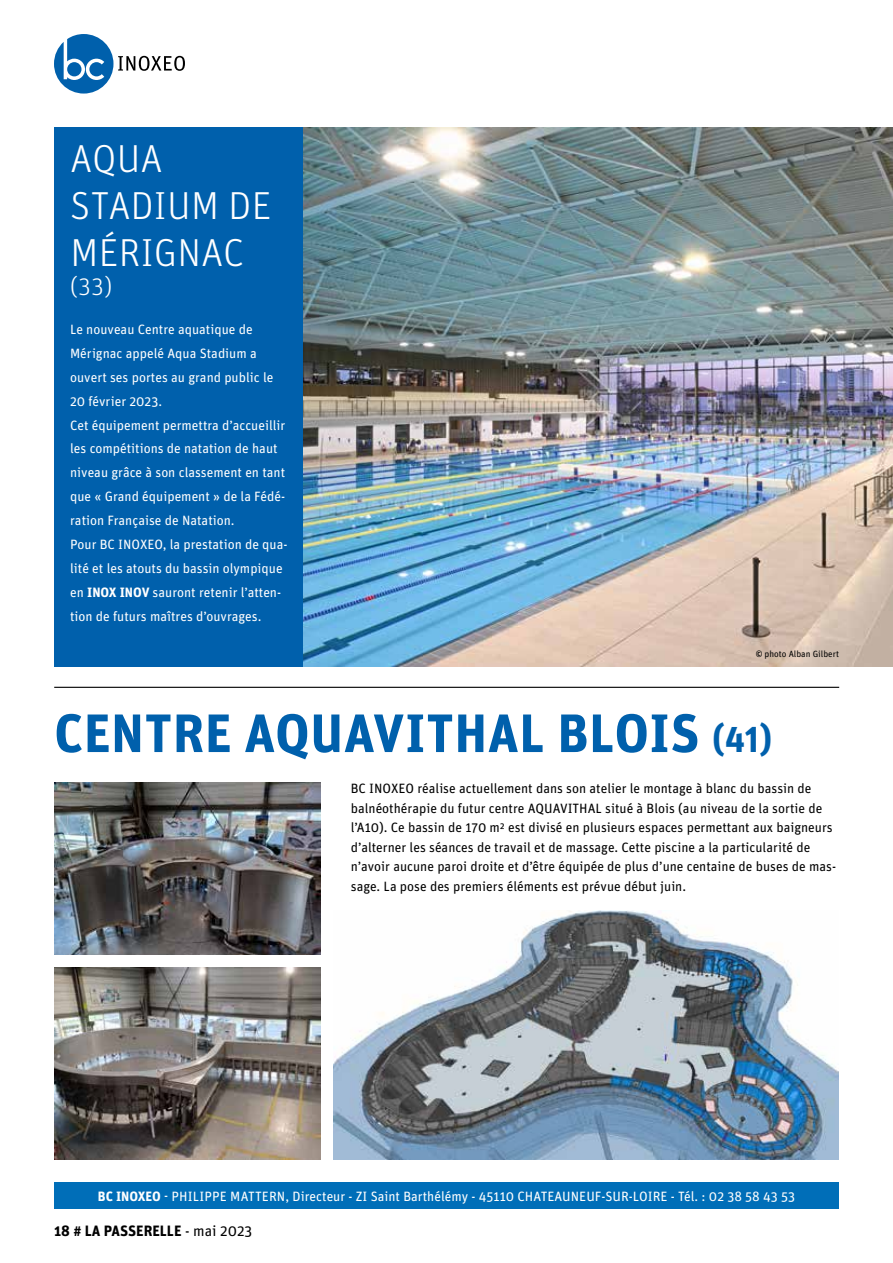
<style>
.page{position:relative;width:893px;height:1263px;background:#fff}
.page>*{position:absolute;margin:0;border:0;box-sizing:border-box;transform-origin:0 0}
.t1{font:700 54px "Unit Pro";letter-spacing:.01em;color:#0060ac}
.t2{font:300 39px/46.8px "Unit Pro";letter-spacing:.01em;color:#fff}
.t3{font:300 24px "Unit Pro";color:#fff}
.t4{font:700 15px "Unit Pro";color:#000}
.t5{font:13.5px/23.9px "Unit Pro";color:#fff}
.t6{font:13.5px/19.5px "Unit Pro";color:#000}
.t7{font:9px "Unit Pro";color:#000}
.s1{font-weight:700}
.s2{font-weight:500}
.s3{font-size:36px}
.s4{font-weight:400}
</style>
<div class="page">
<svg style="left:54px;top:34px;width:131px;height:60px"></svg>
<div style="left:67px;top:62px;width:14px;height:14px;background:#0060ac;border-radius:50%"></div>
<div style="left:54px;top:1182px;width:785px;height:27px;background:#006eb8"></div>
<div style="left:54px;top:128px;width:250px;height:538px;background:#0060ac"></div>
<img style="left:304px;top:128px;width:589px;height:538px">
<img style="left:54px;top:783px;width:267px;height:172px">
<img style="left:334px;top:910px;width:505px;height:249px">
<hr style="left:54px;top:687px;width:785px;height:1px;background:#000">
<img style="left:54px;top:968px;width:267px;height:191px">
<h2 class="t2" style="left:70px;top:134px;width:203px">AQUA<br>STADIUM DE<br>MÉRIGNAC</h2>
<h3 class="t3" style="left:70px;top:271px;width:44px">(33)</h3>
<p class="t5" style="left:70px;top:317px;width:219px">Le nouveau Centre aquatique de Mérignac appelé Aqua Stadium a ouvert ses portes au grand public le 20 février 2023.<br>Cet équipement permettra d’accueillir les compétitions de natation de haut niveau grâce à son classement en tant que « Grand équipement » de la Fédé&shy;ration Française de Natation.<br>Pour BC INOXEO, la prestation de qua&shy;lité et les atouts du bassin olympique en <span class="s1">INOX INOV</span> sauront retenir l’atten&shy;tion de futurs maîtres d’ouvrages.</p>
<p class="t7" style="left:756px;top:648px;width:85px"><span class="s2">©</span> photo Alban Gilbert</p>
<h1 class="t1" style="left:54px;top:694px;width:720px">CENTRE AQUAVITHAL BLOIS <span class="s3">(41)</span></h1>
<p class="t6" style="left:351px;top:778px;width:487px">BC INOXEO réalise actuellement dans son atelier le montage à blanc du bassin de balnéothérapie du futur centre AQUAVITHAL situé à Blois (au niveau de la sortie de l’A10). Ce bassin de 170 m² est divisé en plusieurs espaces permettant aux baigneurs d’alterner les séances de travail et de massage. Cette piscine a la particularité de n’avoir aucune paroi droite et d’être équipée de plus d’une centaine de buses de mas&shy;sage. La pose des premiers éléments est prévue début juin.</p>
<p class="t5" style="left:98px;top:1184px;width:699px"><span class="s1">BC INOXEO</span> - PHILIPPE MATTERN, Directeur - ZI Saint Barthélémy - 45110 CHATEAUNEUF-SUR-LOIRE - Tél. : 02 38 58 43 53</p>
<p class="t4" style="left:54px;top:1219px;width:200px">18 # LA PASSERELLE <span class="s4">- mai 2023</span></p>
</div>
